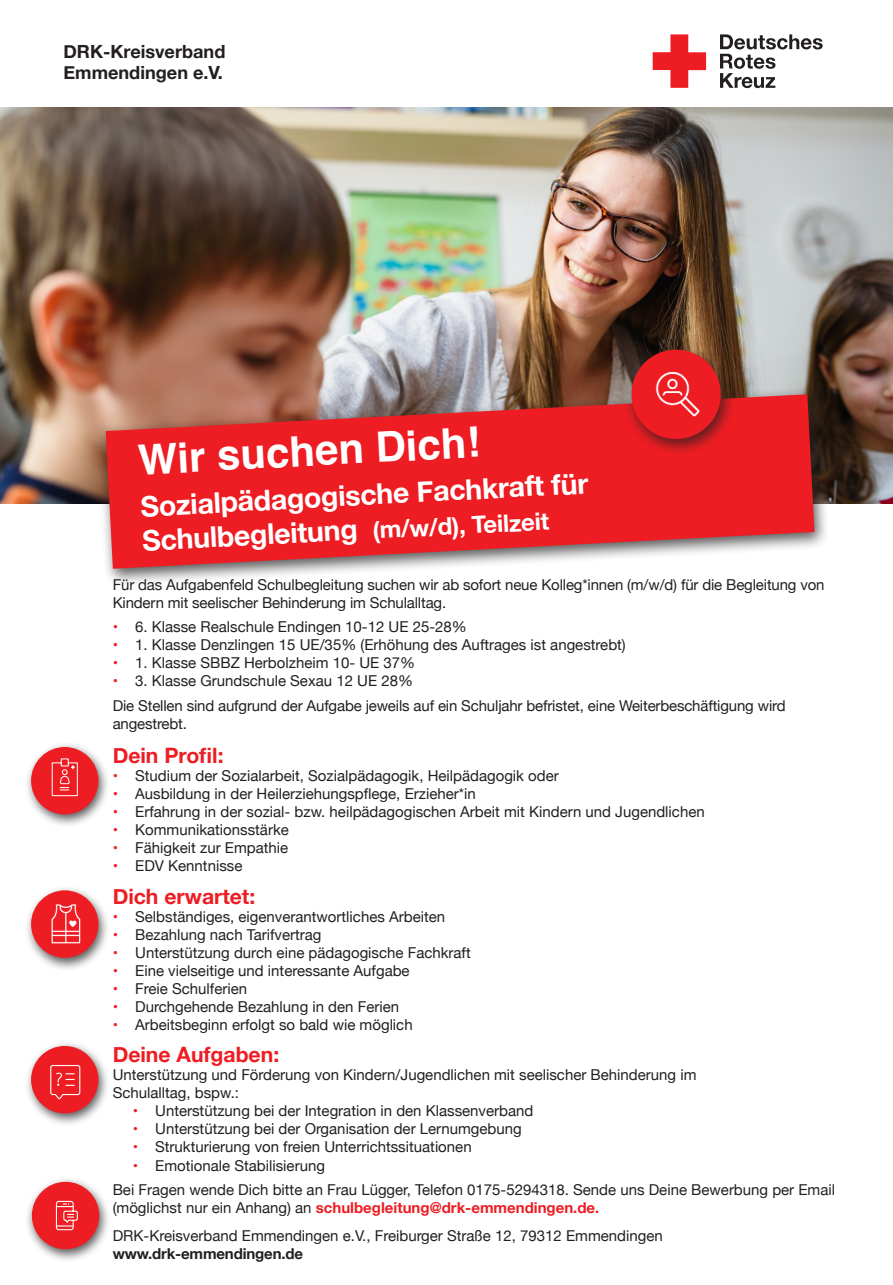
<style>
.page{position:relative;width:893px;height:1285px;background:#fff}
.page>*{position:absolute;margin:0;border:0;box-sizing:border-box;transform-origin:0 0}
.t1{font:700 42px "Helvetica";color:#fff}
.t2{font:700 28.5px "Helvetica Neue";color:#fff}
.t3{font:700 24px "Helvetica Neue";color:#fff}
.Fließtext_Hervorhebung_Rot_8_10_pt{font:700 21.15px "Helvetica Neue";color:#ee1d23}
.Fließtext_11_14_pt{font:700 18.15px "Helvetica Neue";color:#231f20}
.Aufzählung_8_10_pt{font:15px/18px "Helvetica Neue";color:#231f20}
.Aufzählung_8_10_pt-2{font:700 15px "Helvetica Neue";letter-spacing:-.01em;color:#231f20}
.s1{font-size:28.5px}
.s2{color:#ee1d23}
.s3{font-weight:700;color:#ee1d23}
</style>
<div class="page">
<svg style="left:720px;top:34px;width:103px;height:54px"></svg>
<svg style="left:653px;top:34px;width:53px;height:54px"></svg>
<img style="left:0;top:107px;width:893px;height:396px">
<div style="left:97px;top:387px;width:733px;height:199px;background:#231f20;opacity:.75"></div>
<svg style="left:106px;top:394px;width:708px;height:174px;background:#e13a3d"></svg>
<div style="left:24px;top:742px;width:86px;height:85px;background:#231f20;opacity:.75"></div>
<div style="left:31px;top:747px;width:67px;height:67px;background:#ee1d23;border-radius:50%"></div>
<svg style="left:51px;top:758px;width:27px;height:38px"></svg>
<div style="left:25px;top:1176px;width:86px;height:86px;background:#231f20;opacity:.75"></div>
<div style="left:32px;top:1181px;width:67px;height:67px;background:#ee1d23;border-radius:50%"></div>
<svg style="left:55px;top:1200px;width:23px;height:30px"></svg>
<div style="left:622px;top:342px;width:114px;height:115px;background:#231f20;opacity:.75"></div>
<div style="left:631px;top:349px;width:90px;height:90px;background:#ee1d23;border-radius:50%"></div>
<img style="left:633px;top:349px;width:89px;height:79px">
<div style="left:24px;top:885px;width:86px;height:86px;background:#231f20;opacity:.75"></div>
<div style="left:31px;top:890px;width:67px;height:67px;background:#ee1d23;border-radius:50%"></div>
<img style="left:37px;top:894px;width:58px;height:59px">
<div style="left:24px;top:1040px;width:86px;height:86px;background:#231f20;opacity:.75"></div>
<div style="left:31px;top:1045px;width:67px;height:68px;background:#ee1d23;border-radius:50%"></div>
<svg style="left:50px;top:1065px;width:31px;height:35px"></svg>
<p class="Fließtext_11_14_pt" style="left:64px;top:37px;width:163px">DRK-Kreisverband</p>
<p class="Fließtext_11_14_pt" style="left:64px;top:59px;width:161px">Emmendingen e.V.</p>
<p class="t1" style="left:137px;top:434px;width:344px;rotate:-3deg">Wir suchen Dich!</p>
<p class="t2" style="left:139px;top:484px;width:450px;rotate:-3deg">Sozialpädagogische Fachkraft für</p>
<p class="t3" style="left:142px;top:523px;width:409px;rotate:-3deg"><span class="s1">Schulbegleitung</span> (m/w/d), Teilzeit</p>
<p class="Aufzählung_8_10_pt" style="left:113px;top:576px;width:713px">Für das Aufgabenfeld Schulbegleitung suchen wir ab sofort neue Kolleg*innen (m/w/d) für die Begleitung von<br>Kindern mit seelischer Behinderung im Schulalltag.</p>
<p class="Aufzählung_8_10_pt" style="left:113px;top:618px;width:356px"><span class="s2">•</span> 6. Klasse Realschule Endingen 10-12 UE 25-28%</p>
<p class="Aufzählung_8_10_pt" style="left:113px;top:636px;width:515px"><span class="s2">•</span> 1. Klasse Denzlingen 15 UE/35% (Erhöhung des Auftrages ist angestrebt)</p>
<p class="Aufzählung_8_10_pt" style="left:113px;top:654px;width:304px"><span class="s2">•</span> 1. Klasse SBBZ Herbolzheim 10- UE 37%</p>
<p class="Aufzählung_8_10_pt" style="left:113px;top:672px;width:302px"><span class="s2">•</span> 3. Klasse Grundschule Sexau 12 UE 28%</p>
<p class="Aufzählung_8_10_pt" style="left:113px;top:697px;width:674px">Die Stellen sind aufgrund der Aufgabe jeweils auf ein Schuljahr befristet, eine Weiterbeschäftigung wird angestrebt.</p>
<p class="Fließtext_Hervorhebung_Rot_8_10_pt" style="left:113px;top:739px;width:112px">Dein Profil:</p>
<p class="Aufzählung_8_10_pt" style="left:113px;top:767px;width:448px"><span class="s2">•</span> Studium der Sozialarbeit, Sozialpädagogik, Heilpädagogik oder</p>
<p class="Aufzählung_8_10_pt" style="left:113px;top:785px;width:365px"><span class="s2">•</span> Ausbildung in der Heilerziehungspflege, Erzieher*in</p>
<p class="Aufzählung_8_10_pt" style="left:113px;top:803px;width:594px"><span class="s2">•</span> Erfahrung in der sozial- bzw. heilpädagogischen Arbeit mit Kindern und Jugendlichen</p>
<p class="Aufzählung_8_10_pt" style="left:113px;top:821px;width:178px"><span class="s2">•</span> Kommunikationsstärke</p>
<p class="Aufzählung_8_10_pt" style="left:113px;top:839px;width:177px"><span class="s2">•</span> Fähigkeit zur Empathie</p>
<p class="Aufzählung_8_10_pt" style="left:113px;top:857px;width:131px"><span class="s2">•</span> EDV Kenntnisse</p>
<p class="Fließtext_Hervorhebung_Rot_8_10_pt" style="left:113px;top:879px;width:144px">Dich erwartet:</p>
<p class="Aufzählung_8_10_pt" style="left:113px;top:908px;width:334px"><span class="s2">•</span> Selbständiges, eigenverantwortliches Arbeiten</p>
<p class="Aufzählung_8_10_pt" style="left:113px;top:926px;width:210px"><span class="s2">•</span> Bezahlung nach Tarifvertrag</p>
<p class="Aufzählung_8_10_pt" style="left:113px;top:944px;width:360px"><span class="s2">•</span> Unterstützung durch eine pädagogische Fachkraft</p>
<p class="Aufzählung_8_10_pt" style="left:113px;top:962px;width:298px"><span class="s2">•</span> Eine vielseitige und interessante Aufgabe</p>
<p class="Aufzählung_8_10_pt" style="left:113px;top:980px;width:136px"><span class="s2">•</span> Freie Schulferien</p>
<p class="Aufzählung_8_10_pt" style="left:113px;top:998px;width:288px"><span class="s2">•</span> Durchgehende Bezahlung in den Ferien</p>
<p class="Aufzählung_8_10_pt" style="left:113px;top:1016px;width:302px"><span class="s2">•</span> Arbeitsbeginn erfolgt so bald wie möglich</p>
<p class="Fließtext_Hervorhebung_Rot_8_10_pt" style="left:113px;top:1038px;width:168px">Deine Aufgaben:</p>
<p class="Aufzählung_8_10_pt" style="left:113px;top:1066px;width:585px">Unterstützung und Förderung von Kindern/Jugendlichen mit seelischer Behinderung im</p>
<p class="Aufzählung_8_10_pt" style="left:113px;top:1084px;width:128px">Schulalltag, bspw.:</p>
<p class="Aufzählung_8_10_pt" style="left:133px;top:1102px;width:402px"><span class="s2">•</span> Unterstützung bei der Integration in den Klassenverband</p>
<p class="Aufzählung_8_10_pt" style="left:133px;top:1120px;width:391px"><span class="s2">•</span> Unterstützung bei der Organisation der Lernumgebung</p>
<p class="Aufzählung_8_10_pt" style="left:133px;top:1138px;width:340px"><span class="s2">•</span> Strukturierung von freien Unterrichtssituationen</p>
<p class="Aufzählung_8_10_pt" style="left:133px;top:1156px;width:194px"><span class="s2">•</span> Emotionale Stabilisierung</p>
<p class="Aufzählung_8_10_pt" style="left:113px;top:1180px;width:724px">Bei Fragen wende Dich bitte an Frau Lügger, Telefon 0175-5294318. Sende uns Deine Bewerbung per Email (möglichst nur ein Anhang) an <span class="s3">schulbegleitung@drk-emmendingen.de.</span></p>
<p class="Aufzählung_8_10_pt" style="left:113px;top:1227px;width:552px">DRK-Kreisverband Emmendingen e.V., Freiburger Straße 12, 79312 Emmendingen</p>
<p class="Aufzählung_8_10_pt-2" style="left:113px;top:1241px;width:192px">www.drk-emmendingen.de</p>
</div>
